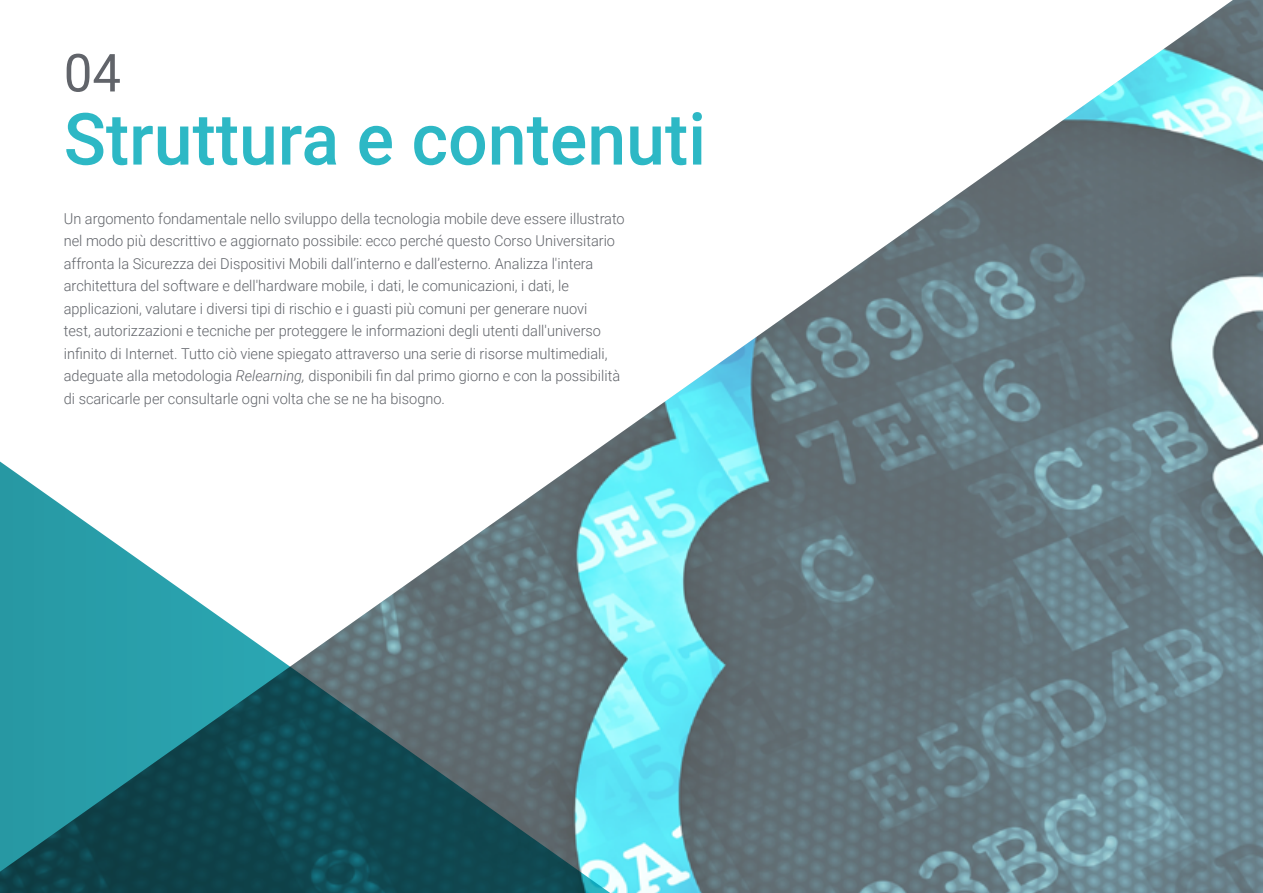
<style>
.page{position:relative;width:1263px;height:893px;background:#fff}
.page>*{position:absolute;margin:0;border:0;box-sizing:border-box;transform-origin:0 0}
.t1{font:500 72px "Roboto";color:#2db8c5}
.t2{font:52.5px "Roboto";color:#61646a}
.t3{font:300 15px/22.5px "Roboto";color:#61646a}
.s1{font-style:italic}
</style>
<div class="page">
<img style="left:602px;top:0;width:661px;height:893px">
<svg style="left:0;top:446px;width:640px;height:447px"></svg>
<h2 class="t2" style="left:64px;top:36px;width:59px">04</h2>
<h1 class="t1" style="left:64px;top:89px;width:644px">Struttura e contenuti</h1>
<p class="t3" style="left:64px;top:207px;width:562px">Un argomento fondamentale nello sviluppo della tecnologia mobile deve essere illustrato nel modo più descrittivo e aggiornato possibile: ecco perché questo Corso Universitario affronta la Sicurezza dei Dispositivi Mobili dall’interno e dall’esterno. Analizza l'intera architettura del software e dell'hardware mobile, i dati, le comunicazioni, i dati, le applicazioni, valutare i diversi tipi di rischio e i guasti più comuni per generare nuovi<br>test, autorizzazioni e tecniche per proteggere le informazioni degli utenti dall'universo infinito di Internet. Tutto ciò viene spiegato attraverso una serie di risorse multimediali, adeguate alla metodologia <span class="s1">Relearning,</span> disponibili fin dal primo giorno e con la possibilità di scaricarle per consultarle ogni volta che se ne ha bisogno.</p>
</div>
